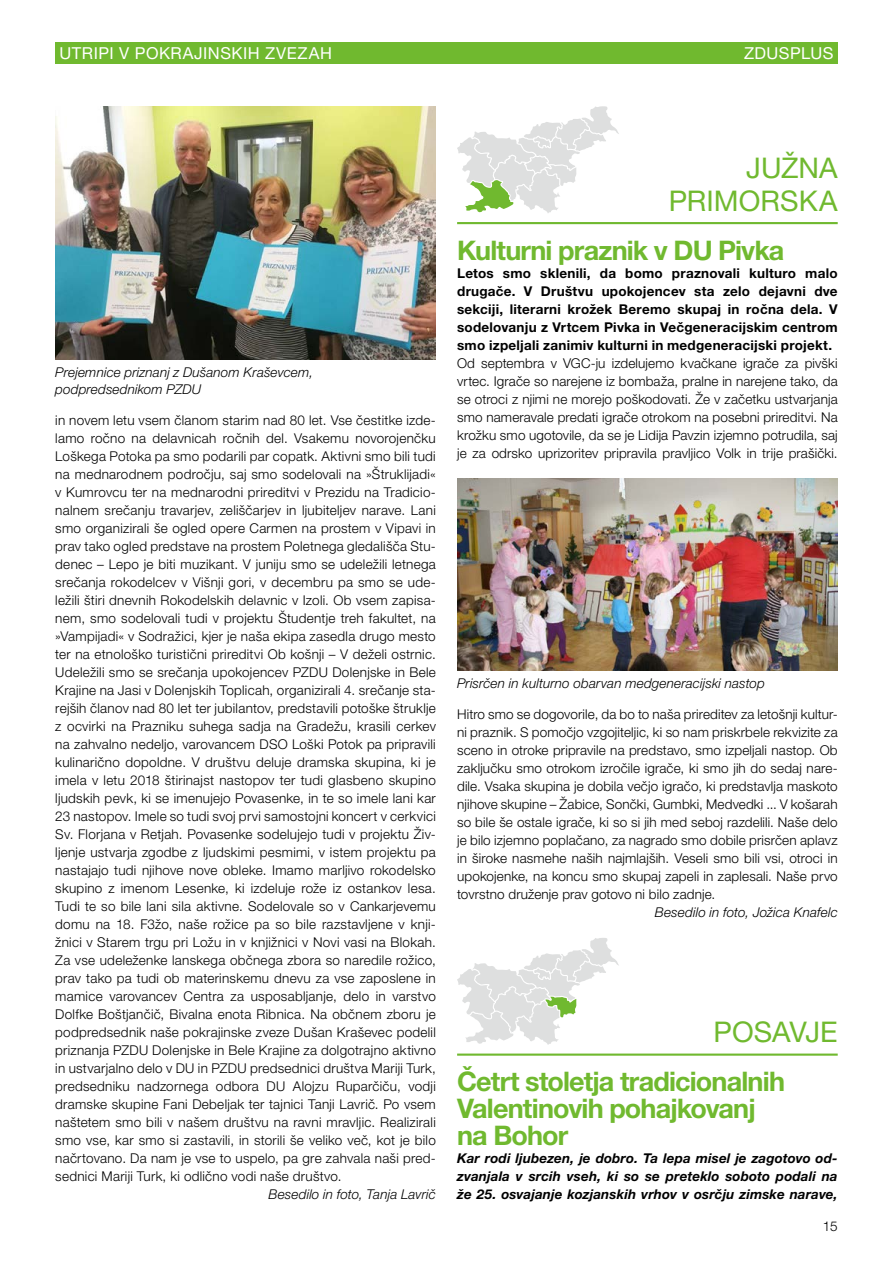
<style>
.page{position:relative;width:893px;height:1263px;background:#fff}
.page>*{position:absolute;margin:0;border:0;box-sizing:border-box;transform-origin:0 0}
.pokrajina{font:28.5px/33px "Helvetica Neue LT Pro";color:#70b92f;text-align:right}
.Naslov_mali{font:700 27px/27px "Helvetica Neue LT Pro";letter-spacing:-.03em;color:#70b92f}
.PASICA{font:16.5px "Helvetica Neue LT Pro";letter-spacing:.03em;color:#fff}
.BODY{font:300 13.5px/18px "Helvetica Neue LT Pro";letter-spacing:.01em;color:#000;text-align:justify}
.BODY-2{font:700 13.5px/18px "Helvetica Neue LT Pro";letter-spacing:.02em;color:#000;text-align:justify}
.BODY-3{font:italic 700 13.5px/18px "Helvetica Neue LT Pro";letter-spacing:.005em;color:#000;text-align:justify}
.PODPIS{font:italic 300 13.5px/17px "Helvetica Neue LT Pro";letter-spacing:.01em;color:#000}
.Avtor{font:italic 300 13.5px "Helvetica Neue LT Pro";letter-spacing:.01em;color:#000}
</style>
<div class="page">
<div style="left:55px;top:43px;width:783px;height:21px;background:#70b92f"></div>
<svg style="left:457px;top:106px;width:162px;height:107px"></svg>
<hr style="left:457px;top:222px;width:381px;height:2px;background:#70b92f">
<img style="left:55px;top:106px;width:381px;height:253px">
<img style="left:457px;top:479px;width:381px;height:191px">
<svg style="left:457px;top:938px;width:162px;height:107px"></svg>
<hr style="left:457px;top:1053px;width:381px;height:3px;background:#70b92f">
<p class="PASICA" style="left:60px;top:43px;width:274px">UTRIPI V POKRAJINSKIH ZVEZAH</p>
<p class="PASICA" style="left:744px;top:43px;width:91px">ZDUSPLUS</p>
<p class="PODPIS" style="left:55px;top:364px;width:259px">Prejemnice priznanj z Dušanom Kraševcem, podpredsednikom PZDU</p>
<p class="BODY" style="left:55px;top:411px;width:382px">in novem letu vsem članom starim nad 80 let. Vse čestitke izde&shy;lamo ročno na delavnicah ročnih del. Vsakemu novorojenčku Loškega Potoka pa smo podarili par copatk. Aktivni smo bili tudi na mednarodnem področju, saj smo sodelovali na »Štruklijadi« v Kumrovcu ter na mednarodni prireditvi v Prezidu na Tradicio&shy;nalnem srečanju travarjev, zeliščarjev in ljubiteljev narave. Lani smo organizirali še ogled opere Carmen na prostem v Vipavi in prav tako ogled predstave na prostem Poletnega gledališča Stu&shy;denec – Lepo je biti muzikant. V juniju smo se udeležili letnega srečanja rokodelcev v Višnji gori, v decembru pa smo se ude&shy;ležili štiri dnevnih Rokodelskih delavnic v Izoli. Ob vsem zapisa&shy;nem, smo sodelovali tudi v projektu Študentje treh fakultet, na »Vampijadi« v Sodražici, kjer je naša ekipa zasedla drugo mesto ter na etnološko turistični prireditvi Ob košnji – V deželi ostrnic.<br>Udeležili smo se srečanja upokojencev PZDU Dolenjske in Bele Krajine na Jasi v Dolenjskih Toplicah, organizirali 4. srečanje sta&shy;rejših članov nad 80 let ter jubilantov, predstavili potoške štruklje z ocvirki na Prazniku suhega sadja na Gradežu, krasili cerkev na zahvalno nedeljo, varovancem DSO Loški Potok pa pripravili kulinarično dopoldne. V društvu deluje dramska skupina, ki je imela v letu 2018 štirinajst nastopov ter tudi glasbeno skupino ljudskih pevk, ki se imenujejo Povasenke, in te so imele lani kar 23 nastopov. Imele so tudi svoj prvi samostojni koncert v cerkvici Sv. Florjana v Retjah. Povasenke sodelujejo tudi v projektu Živ&shy;ljenje ustvarja zgodbe z ljudskimi pesmimi, v istem projektu pa nastajajo tudi njihove nove obleke. Imamo marljivo rokodelsko skupino z imenom Lesenke, ki izdeluje rože iz ostankov lesa.<br>Tudi te so bile lani sila aktivne. Sodelovale so v Cankarjevemu domu na 18. F3žo, naše rožice pa so bile razstavljene v knji&shy;žnici v Starem trgu pri Ložu in v knjižnici v Novi vasi na Blokah.<br>Za vse udeleženke lanskega občnega zbora so naredile rožico, prav tako pa tudi ob materinskemu dnevu za vse zaposlene in mamice varovancev Centra za usposabljanje, delo in varstvo Dolfke Boštjančič, Bivalna enota Ribnica. Na občnem zboru je podpredsednik naše pokrajinske zveze Dušan Kraševec podelil priznanja PZDU Dolenjske in Bele Krajine za dolgotrajno aktivno in ustvarjalno delo v DU in PZDU predsednici društva Mariji Turk, predsedniku nadzornega odbora DU Alojzu Ruparčiču, vodji dramske skupine Fani Debeljak ter tajnici Tanji Lavrič. Po vsem naštetem smo bili v našem društvu na ravni mravljic. Realizirali smo vse, kar smo si zastavili, in storili še veliko več, kot je bilo načrtovano. Da nam je vse to uspelo, pa gre zahvala naši pred&shy;sednici Mariji Turk, ki odlično vodi naše društvo.</p>
<p class="Avtor" style="left:269px;top:1186px;width:169px">Besedilo in foto, Tanja Lavrič</p>
<p class="pokrajina" style="left:669px;top:151px;width:170px">JUŽNA<br>PRIMORSKA</p>
<p class="Naslov_mali" style="left:457px;top:236px;width:329px">Kulturni praznik v DU Pivka</p>
<p class="BODY-2" style="left:457px;top:263px;width:382px">Letos smo sklenili, da bomo praznovali kulturo malo drugače. V Društvu upokojencev sta zelo dejavni dve sekciji, literarni krožek Beremo skupaj in ročna dela. V sodelovanju z Vrtcem Pivka in Večgeneracijskim centrom smo izpeljali zanimiv kulturni in medgeneracijski projekt.</p>
<p class="BODY" style="left:457px;top:354px;width:382px">Od septembra v VGC-ju izdelujemo kvačkane igrače za pivški vrtec. Igrače so narejene iz bombaža, pralne in narejene tako, da se otroci z njimi ne morejo poškodovati. Že v začetku ustvarjanja smo nameravale predati igrače otrokom na posebni prireditvi. Na krožku smo ugotovile, da se je Lidija Pavzin izjemno potrudila, saj je za odrsko uprizoritev pripravila pravljico Volk in trije prašički.</p>
<p class="PODPIS" style="left:457px;top:675px;width:309px">Prisrčen in kulturno obarvan medgeneracijski nastop</p>
<p class="BODY" style="left:457px;top:705px;width:382px">Hitro smo se dogovorile, da bo to naša prireditev za letošnji kultur&shy;ni praznik. S pomočjo vzgojiteljic, ki so nam priskrbele rekvizite za sceno in otroke pripravile na predstavo, smo izpeljali nastop. Ob zaključku smo otrokom izročile igrače, ki smo jih do sedaj nare&shy;dile. Vsaka skupina je dobila večjo igračo, ki predstavlja maskoto njihove skupine – Žabice, Sončki, Gumbki, Medvedki ... V košarah so bile še ostale igrače, ki so si jih med seboj razdelili. Naše delo je bilo izjemno poplačano, za nagrado smo dobile prisrčen aplavz in široke nasmehe naših najmlajših. Veseli smo bili vsi, otroci in upokojenke, na koncu smo skupaj zapeli in zaplesali. Naše prvo tovrstno druženje prav gotovo ni bilo zadnje.</p>
<p class="Avtor" style="left:655px;top:904px;width:184px">Besedilo in foto, Jožica Knafelc</p>
<p class="pokrajina" style="left:713px;top:1015px;width:126px">POSAVJE</p>
<p class="Naslov_mali" style="left:457px;top:1067px;width:329px">Četrt stoletja tradicionalnih<br>Valentinovih pohajkovanj na Bohor</p>
<p class="BODY-3" style="left:457px;top:1149px;width:382px">Kar rodi ljubezen, je dobro. Ta lepa misel je zagotovo od&shy;zvanjala v srcih vseh, ki so se preteklo soboto podali na že 25. osvajanje kozjanskih vrhov v osrčju zimske narave,</p>
<p class="BODY" style="left:823px;top:1217px;width:17px">15</p>
</div>
